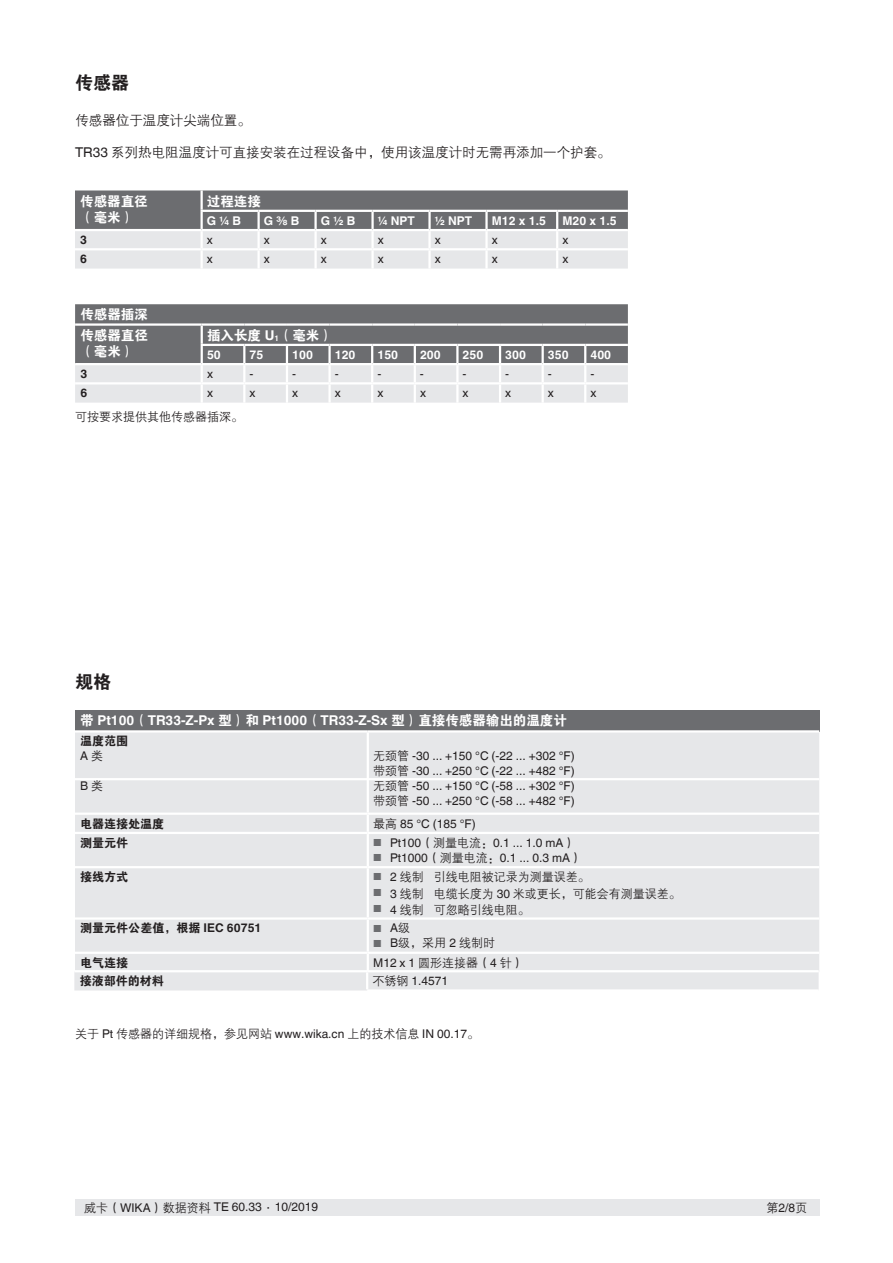
<style>
.page{position:relative;width:893px;height:1263px;background:#fff}
.page>*{position:absolute;margin:0;border:0;box-sizing:border-box;transform-origin:0 0}
.t1{font:18px "FZDHTJW GB1 0";color:#231f20}
.t2{font:13.5px "FZZDXJW GB1 0";color:#231f20}
.t3{font:700 13.5px "Helvetica World";color:#fff}
.t4{font:13.5px/16.2px "FZDHTJW GB1 0";color:#fff}
.t5{font:12px/15px "Helvetica World";color:#231f20;text-align:justify}
.t6{font:12px/16.5px "FZZDXJW GB1 0";color:#231f20}
.t7{font:700 12px "Helvetica World";color:#fff}
.t8{font:12px "FZDHTJW GB1 0";color:#231f20}
.t9{font:700 12px "Helvetica World";color:#231f20}
.t10{font:10.2px/15px "Helvetica World";color:#6c6d70}
.s1{font-family:"Helvetica World"}
.s2{font-family:"Helvetica World";font-weight:700}
.s3{font-family:"FZDHTJW GB1 0";font-weight:400}
.s4{font-family:"FZZDXJW GB1 0"}
</style>
<div class="page">
<div style="left:75px;top:1199px;width:744px;height:16px;background:#e6e7e9"></div>
<svg style="left:75px;top:190px;width:553px;height:79px;background:#aeafb1"></svg>
<hr style="left:202px;top:229px;width:57px;height:2px;background:#fff">
<hr style="left:259px;top:229px;width:57px;height:2px;background:#fff">
<hr style="left:316px;top:229px;width:57px;height:2px;background:#fff">
<hr style="left:373px;top:229px;width:57px;height:2px;background:#fff">
<hr style="left:430px;top:229px;width:57px;height:2px;background:#fff">
<hr style="left:487px;top:229px;width:70px;height:2px;background:#fff">
<hr style="left:557px;top:229px;width:71px;height:2px;background:#fff">
<hr style="left:200px;top:190px;width:3px;height:20px;background:#fff">
<hr style="left:200px;top:212px;width:3px;height:17px;background:#fff">
<hr style="left:75px;top:229px;width:127px;height:2px;background:#fff">
<svg style="left:75px;top:304px;width:553px;height:99px;background:#a5a6a9"></svg>
<hr style="left:75px;top:363px;width:127px;height:2px;background:#fff">
<div style="left:75px;top:710px;width:744px;height:21px;background:#6c6d70"></div>
<div style="left:75px;top:732px;width:744px;height:220px;background:#e6e7e9"></div>
<hr style="left:367px;top:732px;width:2px;height:80px;background:#fff">
<hr style="left:75px;top:778px;width:293px;height:2px;background:#fff">
<hr style="left:368px;top:778px;width:451px;height:2px;background:#fff">
<hr style="left:75px;top:812px;width:293px;height:3px;background:#fff">
<hr style="left:368px;top:812px;width:451px;height:3px;background:#fff">
<svg style="left:367px;top:815px;width:2px;height:17px"></svg>
<hr style="left:75px;top:832px;width:293px;height:2px;background:#fff">
<hr style="left:368px;top:832px;width:451px;height:2px;background:#fff">
<hr style="left:367px;top:834px;width:2px;height:32px;background:#fff">
<hr style="left:75px;top:866px;width:293px;height:2px;background:#fff">
<hr style="left:368px;top:866px;width:451px;height:2px;background:#fff">
<hr style="left:367px;top:868px;width:2px;height:49px;background:#fff">
<hr style="left:75px;top:917px;width:293px;height:3px;background:#fff">
<hr style="left:368px;top:917px;width:451px;height:3px;background:#fff">
<hr style="left:367px;top:920px;width:2px;height:32px;background:#fff">
<hr style="left:75px;top:730px;width:293px;height:2px;background:#fff">
<hr style="left:368px;top:730px;width:451px;height:2px;background:#fff">
<svg style="left:74px;top:954px;width:745px;height:36px;background:#e7e8ea"></svg>
<hr style="left:367px;top:989px;width:452px;height:3px;background:#fff">
<h1 class="t1" style="left:75px;top:73px;width:55px">传感器</h1>
<p class="t2" style="left:75px;top:114px;width:177px">传感器位于温度计尖端位置。</p>
<p class="t2" style="left:75px;top:145px;width:537px"><span class="s1">TR33</span> 系列热电阻温度计可直接安装在过程设备中，使用该温度计时无需再添加一个护套。</p>
<p class="t4" style="left:80px;top:193px;width:69px">传感器直径（毫米）</p>
<p class="t4" style="left:207px;top:193px;width:55px">过程连接</p>
<p class="t7" style="left:207px;top:214px;width:36px">G ¼ B</p>
<p class="t7" style="left:264px;top:214px;width:37px">G ⅜ B</p>
<p class="t7" style="left:321px;top:214px;width:36px">G ½ B</p>
<p class="t7" style="left:378px;top:214px;width:39px">¼ NPT</p>
<p class="t7" style="left:435px;top:214px;width:39px">½ NPT</p>
<p class="t7" style="left:492px;top:214px;width:56px">M12 x 1.5</p>
<p class="t7" style="left:562px;top:214px;width:56px">M20 x 1.5</p>
<p class="t9" style="left:80px;top:233px;width:8px">3</p>
<p class="t5" style="left:207px;top:232px;width:7px">x</p>
<p class="t5" style="left:264px;top:232px;width:7px">x</p>
<p class="t5" style="left:321px;top:232px;width:7px">x</p>
<p class="t5" style="left:378px;top:232px;width:7px">x</p>
<p class="t5" style="left:435px;top:232px;width:7px">x</p>
<p class="t5" style="left:492px;top:232px;width:7px">x</p>
<p class="t5" style="left:562px;top:232px;width:7px">x</p>
<p class="t9" style="left:80px;top:252px;width:8px">6</p>
<p class="t5" style="left:207px;top:252px;width:7px">x</p>
<p class="t5" style="left:264px;top:252px;width:7px">x</p>
<p class="t5" style="left:321px;top:252px;width:7px">x</p>
<p class="t5" style="left:378px;top:252px;width:7px">x</p>
<p class="t5" style="left:435px;top:252px;width:7px">x</p>
<p class="t5" style="left:492px;top:252px;width:7px">x</p>
<p class="t5" style="left:562px;top:252px;width:7px">x</p>
<p class="t4" style="left:80px;top:305px;width:69px;line-height:20.2px">传感器插深传感器直径</p>
<p class="t4" style="left:80px;top:343px;width:56px">（毫米）</p>
<p class="t4" style="left:207px;top:327px;width:127px">插入长度 <span class="s2">U</span><sub>1</sub>（毫米）</p>
<p class="t7" style="left:207px;top:348px;width:15px">50</p>
<p class="t7" style="left:250px;top:348px;width:15px">75</p>
<p class="t7" style="left:292px;top:348px;width:22px">100</p>
<p class="t7" style="left:335px;top:348px;width:22px">120</p>
<p class="t7" style="left:377px;top:348px;width:22px">150</p>
<p class="t7" style="left:420px;top:348px;width:22px">200</p>
<p class="t7" style="left:463px;top:348px;width:22px">250</p>
<p class="t7" style="left:505px;top:348px;width:22px">300</p>
<p class="t7" style="left:548px;top:348px;width:22px">350</p>
<p class="t7" style="left:590px;top:348px;width:22px">400</p>
<p class="t9" style="left:80px;top:367px;width:8px">3</p>
<p class="t5" style="left:207px;top:366px;width:7px">x</p>
<p class="t5" style="left:250px;top:366px;width:5px">-</p>
<p class="t5" style="left:292px;top:366px;width:5px">-</p>
<p class="t5" style="left:335px;top:366px;width:5px">-</p>
<p class="t5" style="left:377px;top:366px;width:5px">-</p>
<p class="t5" style="left:420px;top:366px;width:5px">-</p>
<p class="t5" style="left:462px;top:366px;width:5px">-</p>
<p class="t5" style="left:505px;top:366px;width:5px">-</p>
<p class="t5" style="left:548px;top:366px;width:5px">-</p>
<p class="t5" style="left:590px;top:366px;width:5px">-</p>
<p class="t9" style="left:80px;top:386px;width:8px">6</p>
<p class="t5" style="left:207px;top:386px;width:7px">x</p>
<p class="t5" style="left:250px;top:386px;width:7px">x</p>
<p class="t5" style="left:292px;top:386px;width:7px">x</p>
<p class="t5" style="left:335px;top:386px;width:7px">x</p>
<p class="t5" style="left:377px;top:386px;width:7px">x</p>
<p class="t5" style="left:420px;top:386px;width:7px">x</p>
<p class="t5" style="left:463px;top:386px;width:7px">x</p>
<p class="t5" style="left:505px;top:386px;width:7px">x</p>
<p class="t5" style="left:548px;top:386px;width:7px">x</p>
<p class="t5" style="left:590px;top:386px;width:7px">x</p>
<p class="t6" style="left:75px;top:409px;width:169px">可按要求提供其他传感器插深。</p>
<h1 class="t1" style="left:75px;top:672px;width:37px">规格</h1>
<p class="t3" style="left:80px;top:713px;width:488px"><span class="s3">带</span> Pt100<span class="s3">（</span>TR33-Z-Px <span class="s3">型）和</span> Pt1000<span class="s3">（</span>TR33-Z-Sx <span class="s3">型）直接传感器输出的温度计</span></p>
<p class="t8" style="left:80px;top:735px;width:50px">温度范围</p>
<p class="t5" style="left:80px;top:749px;width:24px">A <span class="s4">类</span></p>
<p class="t5" style="left:80px;top:779px;width:24px">B <span class="s4">类</span></p>
<p class="t5" style="left:373px;top:749px;width:203px"><span class="s4">无颈管</span> -30 ... +150 °C (-22 ... +302 °F)<span class="s4">带颈管</span> -30 ... +250 °C (-22 ... +482 °F)<span class="s4">无颈管</span> -50 ... +150 °C (-58 ... +302 °F)<span class="s4">带颈管</span> -50 ... +250 °C (-58 ... +482 °F)</p>
<p class="t8" style="left:80px;top:817px;width:86px">电器连接处温度</p>
<p class="t5" style="left:373px;top:816px;width:104px"><span class="s4">最高</span> 85 °C (185 °F)</p>
<p class="t8" style="left:80px;top:836px;width:50px">测量元件</p>
<p class="t10" style="left:373px;top:835px;width:10px">■ ■</p>
<p class="t8" style="left:80px;top:870px;width:50px">接线方式</p>
<p class="t10" style="left:373px;top:869px;width:10px;line-height:16px;text-align:justify">■ ■ ■</p>
<p class="t8" style="left:80px;top:922px;width:183px">测量元件公差值，根据 <span class="s2">IEC 60751</span></p>
<p class="t10" style="left:373px;top:921px;width:10px">■ ■</p>
<p class="t8" style="left:80px;top:956px;width:50px">电气连接</p>
<p class="t5" style="left:390px;top:835px;width:193px">Pt100<span class="s4">（测量电流：</span>0.1 ... 1.0 mA<span class="s4">）<br></span>Pt1000<span class="s4">（测量电流：</span>0.1 ... 0.3 mA<span class="s4">）</span></p>
<p class="t6" style="left:390px;top:869px;width:292px"><span class="s1">2</span> 线制 引线电阻被记录为测量误差。<br><span class="s1">3</span> 线制 电缆长度为 <span class="s1">30</span> 米或更长，可能会有测量误差。<br><span class="s1">4</span> 线制 可忽略引线电阻。</p>
<p class="t5" style="left:390px;top:920px;width:22px">A<span class="s4">级</span></p>
<p class="t6" style="left:390px;top:935px;width:106px"><span class="s1">B</span>级，采用 <span class="s1">2</span> 线制时</p>
<p class="t6" style="left:373px;top:955px;width:152px"><span class="s1">M12 x 1</span> 圆形连接器（<span class="s1">4</span> 针）</p>
<p class="t8" style="left:80px;top:974px;width:86px">接液部件的材料</p>
<p class="t5" style="left:372px;top:973px;width:77px"><span class="s4">不锈钢</span> 1.4571</p>
<p class="t6" style="left:75px;top:1026px;width:405px">关于 <span class="s1">Pt</span> 传感器的详细规格，参见网站 <span class="s1">www.wika.cn</span> 上的技术信息 <span class="s1">IN 00.17</span>。</p>
<p class="t5" style="left:84px;top:1200px;width:236px"><span class="s4">威卡（</span>WIKA<span class="s4">）数据资料</span> TE 60.33 ∙ 10/2019</p>
<p class="t5" style="left:766px;top:1200px;width:42px"><span class="s4">第</span>2/8<span class="s4">页</span></p>
</div>
